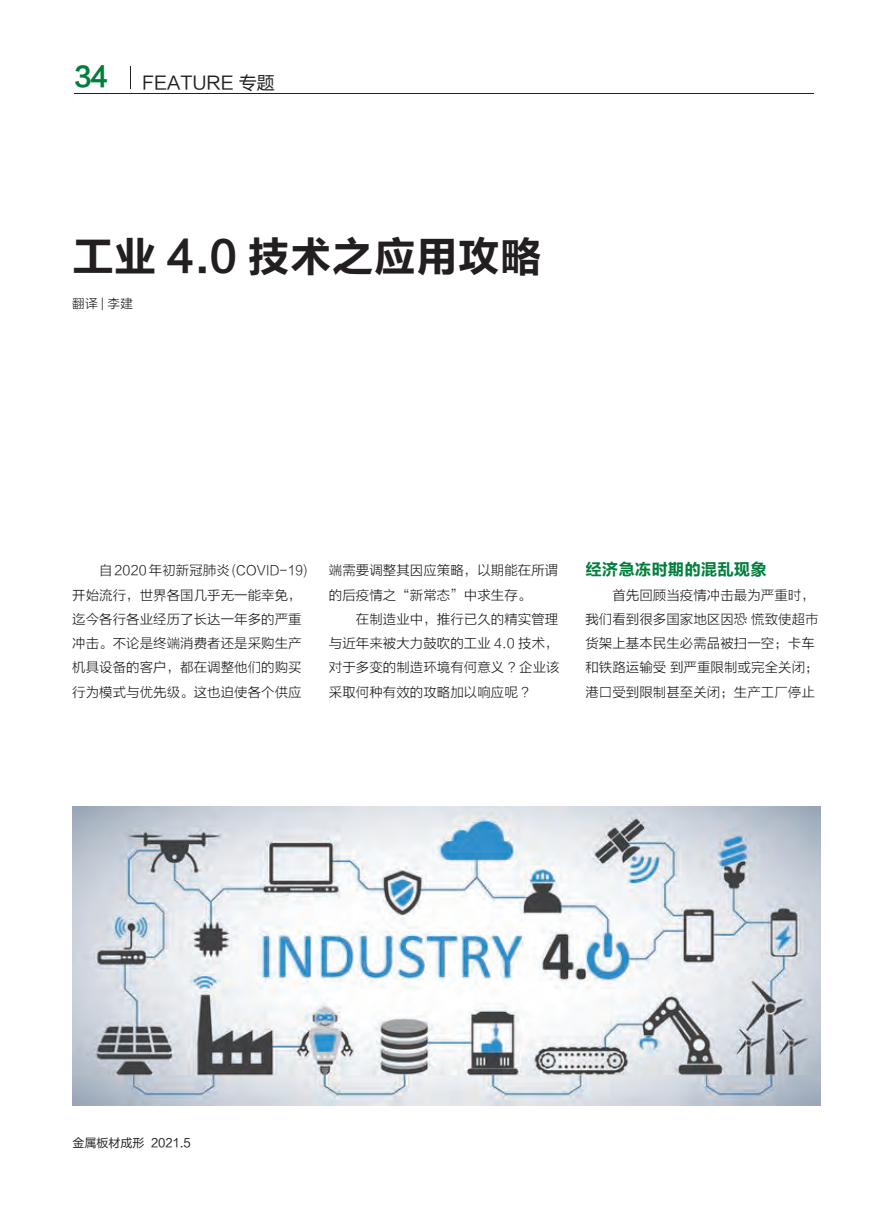
<style>
.page{position:relative;width:893px;height:1212px;background:#fff}
.page>*{position:absolute;margin:0;border:0;box-sizing:border-box;transform-origin:0 0}
.t1{font:42px "FZLTCHJW GB1 0";color:#231f20}
.t2{font:18px "FZLTHK GBK1 0";color:#231f20}
.t3{font:16.5px "FZLTCHJW GB1 0";color:#007e3d}
.t4{font:13.5px/24.3px "FZLTXHK";color:#231f20}
.t5{font:12.75px "FZLTXHK";color:#231f20}
.t6{font:12px "FZLTHK GBK1 0";color:#231f20}
</style>
<div class="page">
<hr style="left:74px;top:94px;width:740px;height:1px;background:#231f20">
<svg style="left:130px;top:66px;width:1px;height:23px"></svg>
<img style="left:72px;top:807px;width:749px;height:299px">
<h2 class="t2" style="left:74px;top:73px;width:202px"><sup>34</sup> FEATURE 专题</h2>
<h1 class="t1" style="left:72px;top:233px;width:471px">工业 4.0 技术之应用攻略</h1>
<p class="t5" style="left:72px;top:296px;width:62px">翻译 | 李建</p>
<p class="t4" style="left:72px;top:559px;width:237px;text-indent:27px">自2020年初新冠肺炎(COVID-19)开始流行，世界各国几乎无一能幸免，迄今各行各业经历了长达一年多的严重冲击。不论是终端消费者还是采购生产机具设备的客户，都在调整他们的购买行为模式与优先级。这也迫使各个供应</p>
<p class="t4" style="left:329px;top:559px;width:231px">端需要调整其因应策略，以期能在所谓的后疫情之“新常态”中求生存。</p>
<p class="t4" style="left:329px;top:607px;width:232px;text-align:justify;text-indent:27px">在制造业中，推行已久的精实管理与近年来被大力鼓吹的工业 4.0 技术，对于多变的制造环境有何意义 ? 企业该采取何种有效的攻略加以响应呢 ?</p>
<p class="t3" style="left:585px;top:560px;width:183px">经济急冻时期的混乱现象</p>
<p class="t4" style="left:585px;top:583px;width:235px;text-indent:27px">首先回顾当疫情冲击最为严重时，我们看到很多国家地区因恐 慌致使超市货架上基本民生必需品被扫一空；卡车和铁路运输受 到严重限制或完全关闭；港口受到限制甚至关闭；生产工厂停止</p>
<p class="t6" style="left:72px;top:1136px;width:120px">金属板材成形 2021.5</p>
</div>
